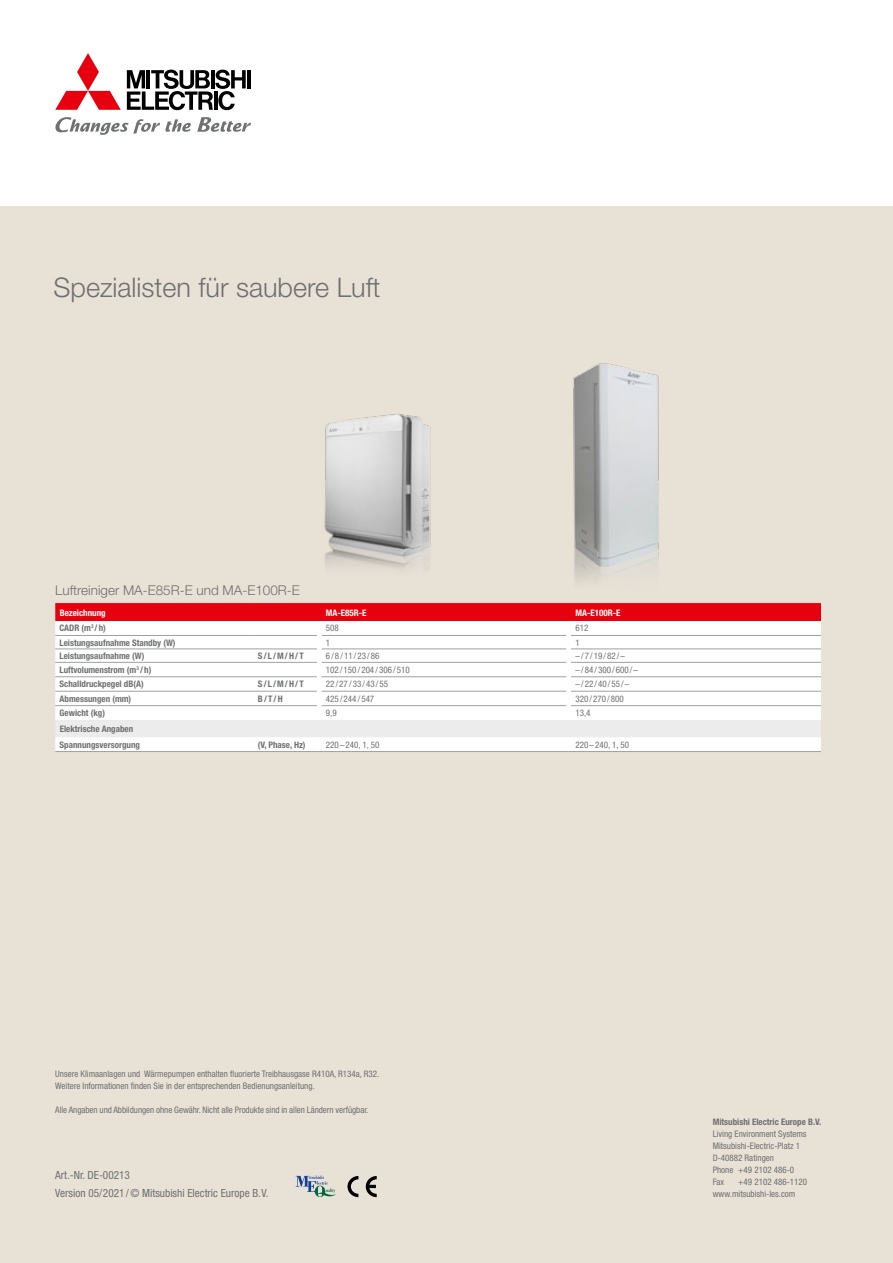
<style>
.page{position:relative;width:893px;height:1263px;background:#fff}
.page>*{position:absolute;margin:0;border:0;box-sizing:border-box;transform-origin:0 0}
.t1{font:300 27px "Helvetica Neue LT Pro";color:#6f7070}
.t2{font:300 13.5px "Helvetica Neue LT Pro";color:#6f7070}
.t3{font:condensed 11.25px "Helvetica Neue LT Pro";color:#6f7070}
.t4{font:condensed 9px/12px "Helvetica Neue LT Pro";color:#6f7070}
.t5{font:700 condensed 9px/15.6px "Helvetica Neue LT Pro";color:#6f7070}
.t6{font:700 condensed 9px "Helvetica Neue LT Pro";color:#fff}
</style>
<div class="page">
<div style="left:0;top:207px;width:893px;height:1056px;background:#e8e1d6"></div>
<svg style="left:197px;top:117px;width:54px;height:15px"></svg>
<svg style="left:55px;top:117px;width:136px;height:18px"></svg>
<svg style="left:55px;top:53px;width:66px;height:57px"></svg>
<hr style="left:247px;top:70px;width:4px;height:18px;background:#000">
<svg style="left:127px;top:70px;width:119px;height:40px"></svg>
<img style="left:324px;top:414px;width:107px;height:155px">
<img style="left:573px;top:363px;width:86px;height:219px">
<div style="left:55px;top:603px;width:766px;height:18px;background:#e7000e"></div>
<div style="left:55px;top:621px;width:766px;height:130px;background:#fff"></div>
<div style="left:55px;top:720px;width:766px;height:17px;background:#ececec"></div>
<hr style="left:55px;top:635px;width:196px;height:1px;background:#9fa0a0">
<hr style="left:251px;top:635px;width:66px;height:1px;background:#9fa0a0">
<hr style="left:321px;top:635px;width:245px;height:1px;background:#9fa0a0">
<hr style="left:571px;top:635px;width:250px;height:1px;background:#9fa0a0">
<hr style="left:55px;top:648px;width:196px;height:1px;background:#9fa0a0">
<hr style="left:251px;top:648px;width:66px;height:1px;background:#9fa0a0">
<hr style="left:321px;top:648px;width:245px;height:1px;background:#9fa0a0">
<hr style="left:571px;top:648px;width:250px;height:1px;background:#9fa0a0">
<hr style="left:55px;top:662px;width:196px;height:1px;background:#9fa0a0">
<hr style="left:251px;top:662px;width:66px;height:1px;background:#9fa0a0">
<hr style="left:321px;top:662px;width:245px;height:1px;background:#9fa0a0">
<hr style="left:571px;top:662px;width:250px;height:1px;background:#9fa0a0">
<hr style="left:55px;top:691px;width:196px;height:1px;background:#9fa0a0">
<hr style="left:251px;top:691px;width:66px;height:1px;background:#9fa0a0">
<hr style="left:321px;top:691px;width:245px;height:1px;background:#9fa0a0">
<hr style="left:571px;top:691px;width:250px;height:1px;background:#9fa0a0">
<hr style="left:317px;top:706px;width:4px;height:14px;background:#fff">
<hr style="left:249px;top:737px;width:4px;height:14px;background:#fff">
<hr style="left:317px;top:737px;width:4px;height:14px;background:#fff">
<hr style="left:55px;top:705px;width:196px;height:1px;background:#9fa0a0">
<hr style="left:251px;top:705px;width:66px;height:1px;background:#9fa0a0">
<hr style="left:321px;top:705px;width:245px;height:1px;background:#9fa0a0">
<hr style="left:571px;top:705px;width:250px;height:1px;background:#9fa0a0">
<hr style="left:55px;top:676px;width:196px;height:1px;background:#9fa0a0">
<hr style="left:251px;top:676px;width:66px;height:1px;background:#9fa0a0">
<hr style="left:321px;top:676px;width:245px;height:1px;background:#9fa0a0">
<hr style="left:571px;top:676px;width:250px;height:1px;background:#9fa0a0">
<hr style="left:317px;top:621px;width:4px;height:14px;background:#fff">
<hr style="left:317px;top:635px;width:4px;height:14px;background:#fff">
<hr style="left:317px;top:649px;width:4px;height:13px;background:#fff">
<hr style="left:317px;top:662px;width:4px;height:15px;background:#fff">
<hr style="left:317px;top:677px;width:4px;height:14px;background:#fff">
<hr style="left:317px;top:691px;width:4px;height:15px;background:#fff">
<div style="left:566px;top:621px;width:5px;height:14px;background:#fff"></div>
<div style="left:566px;top:635px;width:5px;height:14px;background:#fff"></div>
<div style="left:566px;top:649px;width:5px;height:13px;background:#fff"></div>
<div style="left:566px;top:662px;width:5px;height:15px;background:#fff"></div>
<div style="left:566px;top:677px;width:5px;height:14px;background:#fff"></div>
<div style="left:566px;top:691px;width:5px;height:15px;background:#fff"></div>
<div style="left:566px;top:706px;width:5px;height:14px;background:#fff"></div>
<hr style="left:55px;top:751px;width:196px;height:1px;background:#9fa0a0">
<hr style="left:251px;top:751px;width:68px;height:1px;background:#9fa0a0">
<hr style="left:319px;top:751px;width:250px;height:1px;background:#9fa0a0">
<hr style="left:569px;top:751px;width:252px;height:1px;background:#9fa0a0">
<svg style="left:347px;top:1176px;width:11px;height:21px"></svg>
<svg style="left:366px;top:1176px;width:11px;height:21px"></svg>
<svg style="left:296px;top:1175px;width:40px;height:22px"></svg>
<h1 class="t1" style="left:54px;top:271px;width:329px">Spezialisten für saubere Luft</h1>
<h2 class="t2" style="left:55px;top:581px;width:246px">Luftreiniger MA-E85R-E und MA-E100R-E</h2>
<p class="t6" style="left:60px;top:607px;width:47px">Bezeichnung</p>
<p class="t6" style="left:326px;top:607px;width:42px">MA-E85R-E</p>
<p class="t6" style="left:575px;top:607px;width:46px">MA-E100R-E</p>
<p class="t5" style="left:60px;top:620px;width:48px">CADR (m<sup>3</sup> /h)</p>
<p class="t4" style="left:326px;top:622px;width:14px">508</p>
<p class="t4" style="left:575px;top:622px;width:14px">612</p>
<p class="t5" style="left:60px;top:634px;width:118px">Leistungsaufnahme Standby (W)</p>
<p class="t4" style="left:326px;top:636px;width:6px">1</p>
<p class="t4" style="left:575px;top:636px;width:6px">1</p>
<p class="t5" style="left:60px;top:648px;width:86px">Leistungsaufnahme (W)</p>
<p class="t5" style="left:258px;top:648px;width:47px">S/L/M/H/T</p>
<p class="t4" style="left:326px;top:650px;width:55px">6/8/11/23/86</p>
<p class="t4" style="left:575px;top:650px;width:51px">–/7/19/82/–</p>
<p class="t5" style="left:60px;top:662px;width:93px">Luftvolumenstrom (m<sup>3</sup> / h)</p>
<p class="t4" style="left:326px;top:664px;width:85px">102 / 150 / 204 / 306 / 510</p>
<p class="t4" style="left:575px;top:664px;width:64px">–/84/300/600/–</p>
<p class="t5" style="left:60px;top:676px;width:86px">Schalldruckpegel dB(A)</p>
<p class="t5" style="left:258px;top:676px;width:47px">S/L/M/H/T</p>
<p class="t4" style="left:326px;top:678px;width:64px">22/27/33/43/55</p>
<p class="t4" style="left:575px;top:678px;width:55px">–/22/40/55/–</p>
<p class="t5" style="left:60px;top:691px;width:73px">Abmessungen (mm)</p>
<p class="t5" style="left:258px;top:691px;width:26px">B/T/H</p>
<p class="t4" style="left:326px;top:692px;width:50px">425 / 244 / 547</p>
<p class="t4" style="left:575px;top:692px;width:50px">320 / 270 / 800</p>
<p class="t5" style="left:60px;top:705px;width:47px">Gewicht (kg)</p>
<p class="t4" style="left:326px;top:707px;width:12px">9,9</p>
<p class="t4" style="left:575px;top:707px;width:17px">13,4</p>
<p class="t5" style="left:60px;top:721px;width:82px">Elektrische Angaben<br>Spannungsversorgung</p>
<p class="t5" style="left:258px;top:737px;width:49px">(V, Phase, Hz)</p>
<p class="t4" style="left:326px;top:738px;width:55px">220 –240, 1, 50</p>
<p class="t4" style="left:575px;top:738px;width:55px">220 – 240, 1, 50</p>
<p class="t4" style="left:55px;top:1068px;width:325px;line-height:11.2px">Unsere Klimaanlagen und Wärmepumpen enthalten fluorierte Treibhausgase R410A, R134a, R32.<br>Weitere Informationen finden Sie in der entsprechenden Bedienungsanleitung.</p>
<p class="t4" style="left:55px;top:1103px;width:315px">Alle Angaben und Abbildungen ohne Gewähr. Nicht alle Produkte sind in allen Ländern verfügbar.</p>
<p class="t3" style="left:55px;top:1168px;width:76px">Art.-Nr. DE-00213</p>
<p class="t5" style="left:713px;top:1114px;width:110px">Mitsubishi Electric Europe B.V.</p>
<p class="t4" style="left:713px;top:1127px;width:95px">Living Environment Systems<br>Mitsubishi-Electric-Platz 1<br>D-40882 Ratingen<br>Phone +49 2102 486-0<br>Fax</p>
<p class="t4" style="left:738px;top:1175px;width:71px">+49 2102 486-1120</p>
<p class="t3" style="left:55px;top:1186px;width:215px">Version 05/2021 /© Mitsubishi Electric Europe B.V.</p>
<p class="t4" style="left:713px;top:1187px;width:84px">www.mitsubishi-les.com</p>
</div>
